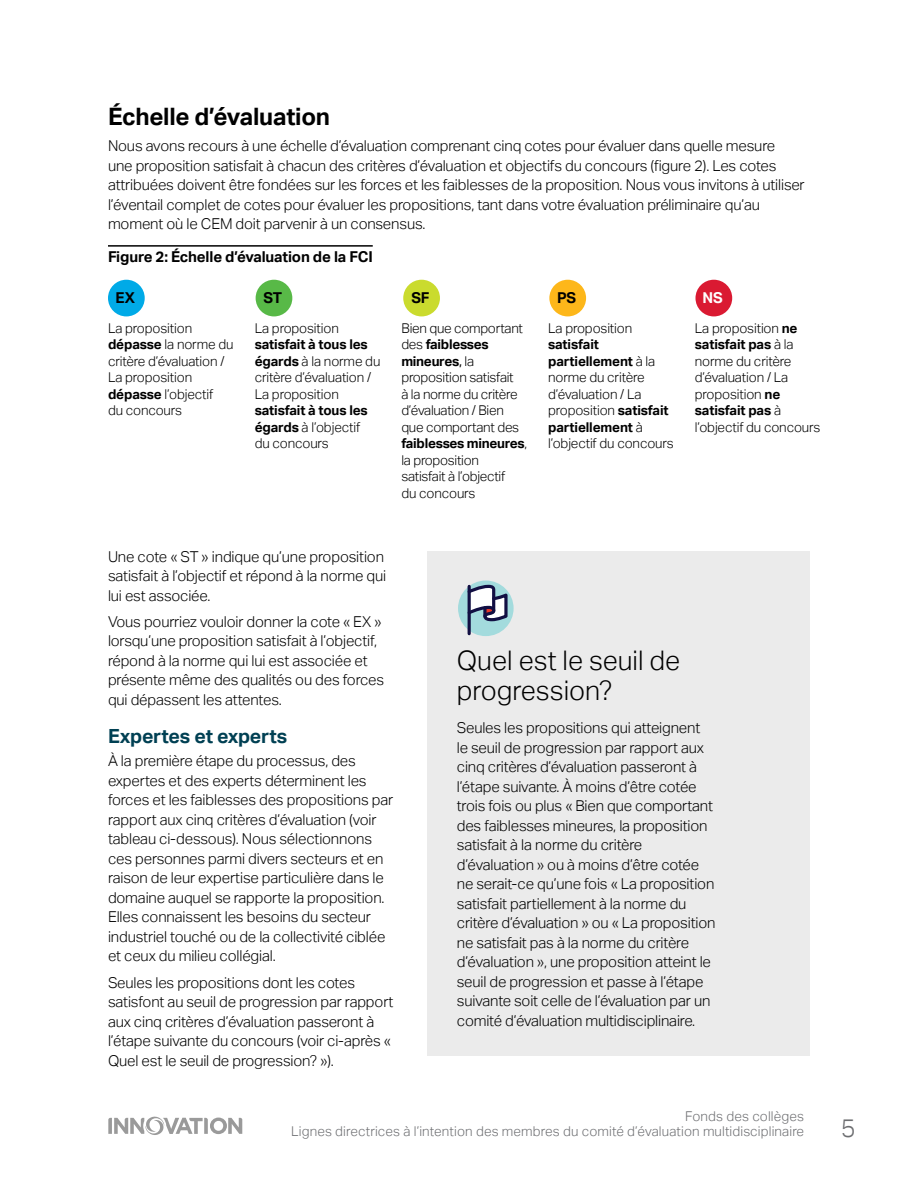
<style>
.page{position:relative;width:918px;height:1188px;background:#fff}
.page>*{position:absolute;margin:0;border:0;box-sizing:border-box;transform-origin:0 0}
.Sidebar_title{font:300 27px/30px "Aktiv Grotesk";color:#000}
.t1{font:300 25.5px "Aktiv Grotesk";color:#6d6e71}
.t2{font:700 24px "Aktiv Grotesk";letter-spacing:-.01em;color:#000}
.t3{font:700 19.5px "Aktiv Grotesk";letter-spacing:-.01em;color:#004053}
.Body{font:300 15px/19.5px "Aktiv Grotesk";letter-spacing:-.01em;color:#000}
.Table_Title{font:700 15px "Aktiv Grotesk";letter-spacing:-.01em;color:#000}
.Body-2{font:700 15px "Aktiv Grotesk";letter-spacing:-.01em;color:#000}
.Body-3{font:700 15px "Aktiv Grotesk";color:#fff}
.Body-4{font:300 13.5px/16.5px "Aktiv Grotesk";letter-spacing:-.01em;color:#000}
.t4{font:300 13.5px/15px "Aktiv Grotesk";letter-spacing:.01em;color:#6d6e71;text-align:right}
.s1{font-weight:700}
.s2{font-weight:400}
</style>
<div class="page">
<svg style="left:108px;top:1116px;width:134px;height:19px"></svg>
<hr style="left:108px;top:245px;width:265px;height:2px;background:#000">
<div style="left:428px;top:551px;width:382px;height:505px;background:#ebebeb"></div>
<div style="left:458px;top:581px;width:56px;height:55px;background:#a3dbdd;border-radius:50%"></div>
<hr style="left:468px;top:586px;width:3px;height:48px;background:#120f43">
<svg style="left:466px;top:583px;width:43px;height:40px"></svg>
<div style="left:108px;top:280px;width:37px;height:36px;background:#00aae7;border-radius:50%"></div>
<div style="left:256px;top:280px;width:36px;height:36px;background:#58b947;border-radius:50%"></div>
<div style="left:403px;top:280px;width:37px;height:36px;background:#cadb2e;border-radius:50%"></div>
<div style="left:549px;top:280px;width:37px;height:36px;background:#fdb71a;border-radius:50%"></div>
<div style="left:695px;top:280px;width:37px;height:36px;background:#da1a32;border-radius:50%"></div>
<h4 class="t2" style="left:108px;top:103px;width:224px">Échelle d’évaluation</h4>
<p class="Body" style="left:108px;top:136px;width:698px">Nous avons recours à une échelle d’évaluation comprenant cinq cotes pour évaluer dans quelle mesure<br>une proposition satisfait à chacun des critères d’évaluation et objectifs du concours (figure 2). Les cotes attribuées doivent être fondées sur les forces et les faiblesses de la proposition. Nous vous invitons à utiliser l’éventail complet de cotes pour évaluer les propositions, tant dans votre évaluation préliminaire qu’au moment où le CEM doit parvenir à un consensus.</p>
<p class="Table_Title" style="left:108px;top:248px;width:266px">Figure 2: Échelle d’évaluation de la FCI</p>
<p class="Body-2" style="left:116px;top:289px;width:21px">EX</p>
<p class="Body-2" style="left:264px;top:289px;width:20px">ST</p>
<p class="Body-2" style="left:411px;top:289px;width:20px">SF</p>
<p class="Body-2" style="left:557px;top:289px;width:21px">PS</p>
<p class="Body-3" style="left:703px;top:289px;width:22px">NS</p>
<p class="Body-4" style="left:108px;top:320px;width:127px">La proposition <span class="s1">dépasse</span> la norme du critère d’évaluation /<br>La proposition <span class="s1">dépasse</span> l’objectif<br>du concours</p>
<p class="Body-4" style="left:255px;top:320px;width:127px">La proposition <span class="s1">satisfait à tous les égards</span> à la norme du critère d’évaluation /<br>La proposition <span class="s1">satisfait à tous les égards</span> à l’objectif<br>du concours</p>
<p class="Body-4" style="left:401px;top:320px;width:127px">Bien que comportant des <span class="s1">faiblesses mineures</span><span class="s2">,</span> la proposition satisfait<br>à la norme du critère d’évaluation / Bien que comportant des <span class="s1">faiblesses mineures</span>, la proposition<br>satisfait à l’objectif<br>du concours</p>
<p class="Body-4" style="left:548px;top:320px;width:127px">La proposition <span class="s1">satisfait partiellement</span> à la norme du critère d’évaluation / La proposition <span class="s1">satisfait partiellement</span> à l’objectif du concours</p>
<p class="Body-4" style="left:695px;top:320px;width:127px">La proposition <span class="s1">ne satisfait pas</span> à la norme du critère d’évaluation / La proposition <span class="s1">ne satisfait pas</span> à l’objectif du concours</p>
<p class="Body" style="left:108px;top:547px;width:280px">Une cote « ST » indique qu’une proposition satisfait à l’objectif et répond à la norme qui lui est associée.</p>
<p class="Body" style="left:108px;top:612px;width:278px">Vous pourriez vouloir donner la cote « EX » lorsqu’une proposition satisfait à l’objectif, répond à la norme qui lui est associée et présente même des qualités ou des forces qui dépassent les attentes.</p>
<h5 class="t3" style="left:108px;top:724px;width:181px">Expertes et experts</h5>
<p class="Body" style="left:108px;top:752px;width:287px">À la première étape du processus, des expertes et des experts déterminent les forces et les faiblesses des propositions par rapport aux cinq critères d’évaluation (voir tableau ci-dessous). Nous sélectionnons ces personnes parmi divers secteurs et en raison de leur expertise particulière dans le domaine auquel se rapporte la proposition.<br>Elles connaissent les besoins du secteur industriel touché ou de la collectivité ciblée et ceux du milieu collégial.</p>
<p class="Body" style="left:108px;top:973px;width:287px">Seules les propositions dont les cotes satisfont au seuil de progression par rapport aux cinq critères d’évaluation passeront à l’étape suivante du concours (voir ci-après « Quel est le seuil de progression? »).</p>
<h3 class="Sidebar_title" style="left:457px;top:646px;width:225px">Quel est le seuil de progression?</h3>
<p class="Body" style="left:457px;top:718px;width:260px">Seules les propositions qui atteignent<br>le seuil de progression par rapport aux cinq critères d’évaluation passeront à l’étape suivante. À moins d’être cotée trois fois ou plus « Bien que comportant des faiblesses mineures, la proposition satisfait à la norme du critère d’évaluation » ou à moins d’être cotée ne serait-ce qu’une fois « La proposition satisfait partiellement à la norme du critère d’évaluation » ou « La proposition ne satisfait pas à la norme du critère d’évaluation », une proposition atteint le seuil de progression et passe à l’étape suivante soit celle de l’évaluation par un comité d’évaluation multidisciplinaire.</p>
<p class="t4" style="left:291px;top:1109px;width:514px">Fonds des collèges<br>Lignes directrices à l’intention des membres du comité d’évaluation multidisciplinaire</p>
<h2 class="t1" style="left:841px;top:1113px;width:17px">5</h2>
</div>
